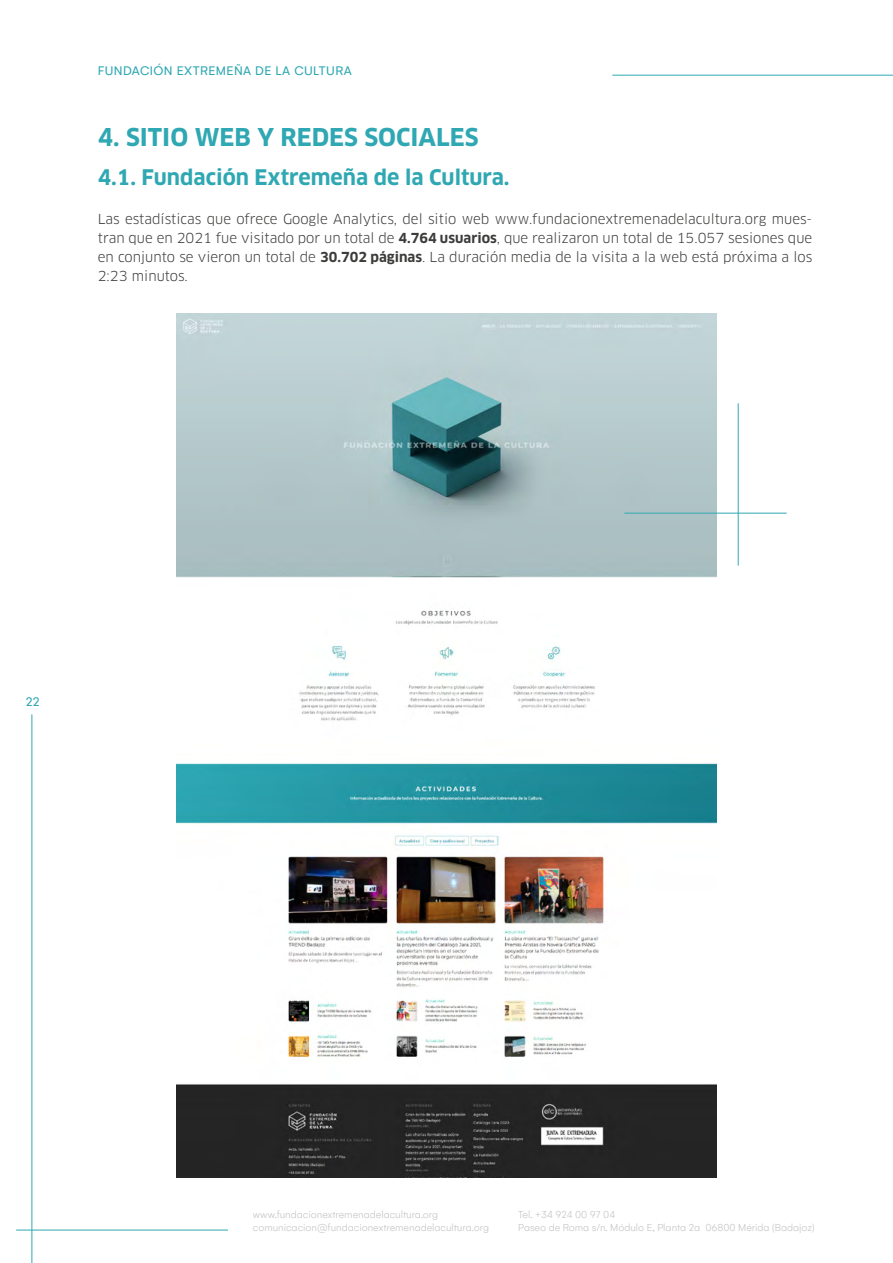
<style>
.page{position:relative;width:893px;height:1263px;background:#fff}
.page>*{position:absolute;margin:0;border:0;box-sizing:border-box;transform-origin:0 0}
.t1{font:700 24px "Clan OT";color:#2fa8b3}
.t2{font:700 21px "Clan OT";color:#2fa8b3}
.t3{font:13.5px/19px "Clan OT";color:#3c3c3b;text-align:justify}
.t4{font:13.5px "Gelion";letter-spacing:.03em;color:#2fa8b3}
.t5{font:300 10.95px/13px "Gelion";color:#c4c4c4}
.s1{font-weight:700}
</style>
<div class="page">
<hr style="left:32px;top:714px;width:1px;height:549px;background:#2fa8b3">
<hr style="left:612px;top:75px;width:281px;height:1px;background:#2fa8b3">
<hr style="left:16px;top:1230px;width:212px;height:1px;background:#2fa8b3">
<img style="left:176px;top:314px;width:540px;height:864px">
<hr style="left:624px;top:513px;width:163px;height:1px;background:#2fa8b3">
<hr style="left:738px;top:403px;width:1px;height:163px;background:#2fa8b3">
<p class="t4" style="left:98px;top:63px;width:255px">FUNDACIÓN EXTREMEÑA DE LA CULTURA</p>
<h1 class="t1" style="left:98px;top:124px;width:382px">4. SITIO WEB Y REDES SOCIALES</h1>
<h2 class="t2" style="left:98px;top:166px;width:413px">4.1. Fundación Extremeña de la Cultura.</h2>
<p class="t3" style="left:98px;top:210px;width:716px">Las estadísticas que ofrece Google Analytics, del sitio web www.fundacionextremenadelacultura.org mues&shy;tran que en 2021 fue visitado por un total de <span class="s1">4.764 usuarios</span>, que realizaron un total de 15.057 sesiones que en conjunto se vieron un total de <span class="s1">30.702 páginas</span>. La duración media de la visita a la web está próxima a los 2:23 minutos.</p>
<p class="t4" style="left:26px;top:693px;width:15px">22</p>
<p class="t5" style="left:253px;top:1208px;width:238px">www.fundacionextremenadelacultura.org comunicacion@fundacionextremenadelacultura.org</p>
<p class="t5" style="left:518px;top:1208px;width:298px">Tel. +34 924 00 97 04<br>Paseo de Roma s/n. Módulo E, Planta 2a 06800 Mérida (Badajoz)</p>
</div>
